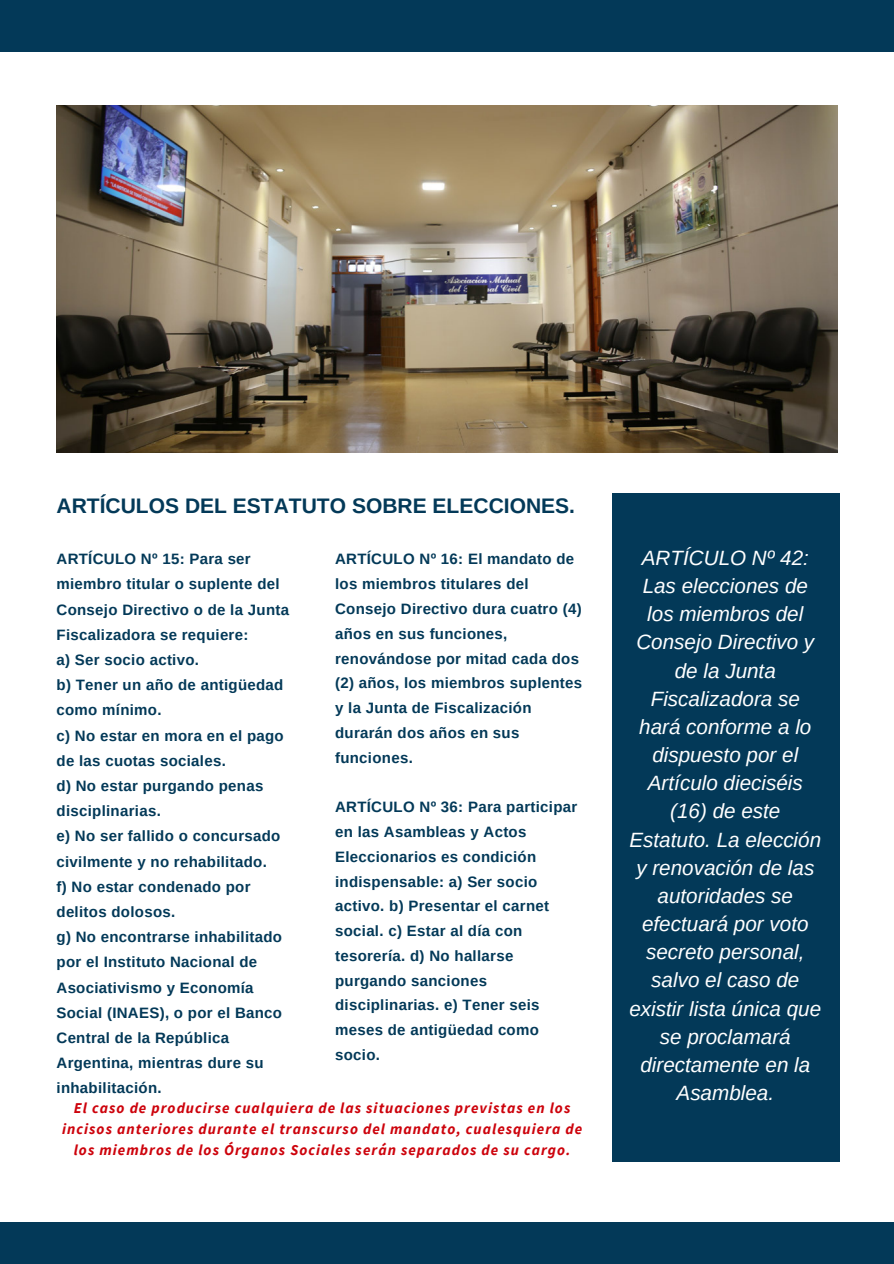
<style>
.page{position:relative;width:894px;height:1264px;background:#fff}
.page>*{position:absolute;margin:0;border:0;box-sizing:border-box;transform-origin:0 0}
.t1{font:700 21px "Arimo";color:#033958}
.t2{font:italic 20.7px/28.2px "Arimo";color:#fff;text-align:center}
.t3{font:700 15px/24.8px "Arimo";letter-spacing:.02em;color:#033958}
.t4{font:italic 700 15px/21.5px "Source Sans Pro";letter-spacing:.07em;color:#cd030c;text-align:center}
</style>
<div class="page">
<div style="left:0;top:0;width:893px;height:51px;background:#033958"></div>
<div style="left:0;top:1222px;width:893px;height:41px;background:#033958"></div>
<img style="left:56px;top:105px;width:781px;height:347px">
<div style="left:612px;top:494px;width:227px;height:667px;background:#033958"></div>
<p class="t1" style="left:56px;top:494px;width:520px">ARTÍCULOS DEL ESTATUTO SOBRE ELECCIONES.</p>
<p class="t3" style="left:56px;top:546px;width:234px;line-height:25.2px">ARTÍCULO Nº 15: Para ser miembro titular o suplente del<br>Consejo Directivo o de la Junta<br>Fiscalizadora se requiere:</p>
<p class="t3" style="left:56px;top:647px;width:144px">a) Ser socio activo.</p>
<p class="t3" style="left:56px;top:672px;width:228px;line-height:25.2px">b) Tener un año de antigüedad como mínimo.</p>
<p class="t3" style="left:56px;top:722px;width:229px;line-height:25.2px">c) No estar en mora en el pago de las cuotas sociales.</p>
<p class="t3" style="left:56px;top:773px;width:208px;line-height:25.2px">d) No estar purgando penas disciplinarias.</p>
<p class="t3" style="left:56px;top:823px;width:225px;line-height:25.2px">e) No ser fallido o concursado civilmente y no rehabilitado.</p>
<p class="t3" style="left:56px;top:874px;width:195px;line-height:25.2px">f) No estar condenado por delitos dolosos.</p>
<p class="t3" style="left:56px;top:924px;width:227px;line-height:25.2px">g) No encontrarse inhabilitado por el Instituto Nacional de<br>Asociativismo y Economía<br>Social (INAES), o por el Banco<br>Central de la República<br>Argentina, mientras dure su inhabilitación.</p>
<p class="t3" style="left:335px;top:547px;width:248px">ARTÍCULO Nº 16: El mandato de los miembros titulares del<br>Consejo Directivo dura cuatro (4) años en sus funciones, renovándose por mitad cada dos (2) años, los miembros suplentes y la Junta de Fiscalización durarán dos años en sus funciones.</p>
<p class="t3" style="left:335px;top:794px;width:244px">ARTÍCULO Nº 36: Para participar en las Asambleas y Actos<br>Eleccionarios es condición indispensable: a) Ser socio activo. b) Presentar el carnet social. c) Estar al día con tesorería. d) No hallarse purgando sanciones disciplinarias. e) Tener seis meses de antigüedad como socio.</p>
<p class="t4" style="left:62px;top:1096px;width:521px">El caso de producirse cualquiera de las situaciones previstas en los incisos anteriores durante el transcurso del mandato, cualesquiera de los miembros de los Órganos Sociales serán separados de su cargo.</p>
<p class="t2" style="left:629px;top:543px;width:193px">ARTÍCULO Nº 42:<br>Las elecciones de los miembros del<br>Consejo Directivo y de la Junta<br>Fiscalizadora se hará conforme a lo dispuesto por el<br>Artículo dieciséis (16) de este<br>Estatuto. La elección y renovación de las autoridades se efectuará por voto secreto personal, salvo el caso de existir lista única que se proclamará directamente en la<br>Asamblea.</p>
</div>
